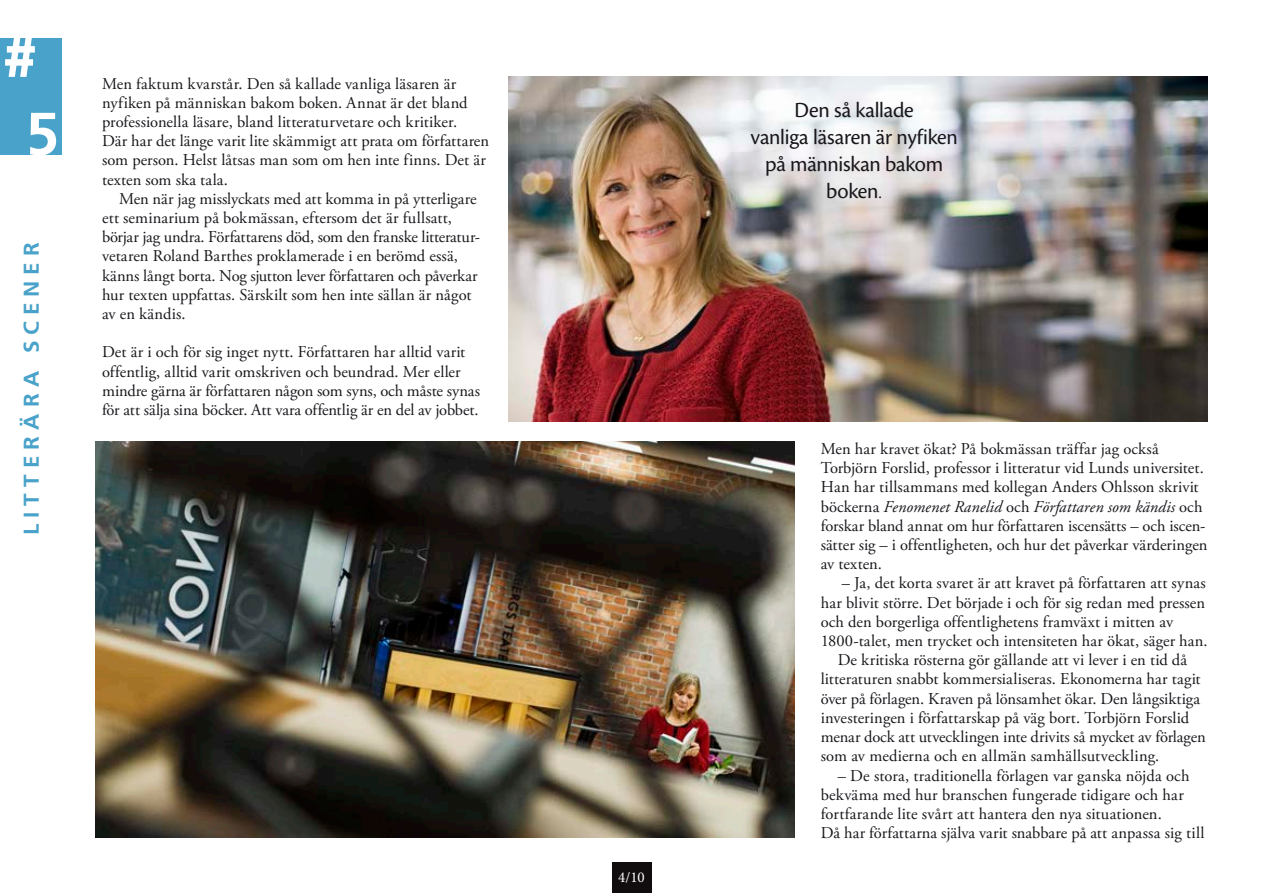
<style>
.page{position:relative;width:1263px;height:893px;background:#fff}
.page>*{position:absolute;margin:0;border:0;box-sizing:border-box;transform-origin:0 0}
.t1{font:700 60px "Frutiger LT Std";color:#fff}
.t2{font:900 60px "Frutiger LT Std";color:#fff}
.t3{font:22.5px/27px "Cronos Pro Subh";letter-spacing:-.01em;color:#1a171c;text-align:center}
.t4{font:700 21.3px "Frutiger LT Std";letter-spacing:.265em;color:#49a2c9;scale:1.05 1}
.t5{font:16.5px/19.2px "Adobe Garamond Pro";color:#1a171c}
.t6{font:15px "Minion Pro";color:#fff}
.s1{font-family:"Adobe Garamond Pro";font-size:16.5px}
.s2{font-style:italic}
</style>
<div class="page">
<div style="left:612px;top:863px;width:39px;height:30px;background:#110c0d"></div>
<div style="left:0;top:38px;width:62px;height:116px;background:#49a2c9"></div>
<img style="left:508px;top:77px;width:700px;height:345px">
<img style="left:95px;top:442px;width:699px;height:396px">
<h1 class="t2" style="left:2px;top:20px;width:38px">#</h1>
<h1 class="t1" style="left:26px;top:99px;width:35px">5</h1>
<p class="t4" style="left:19px;top:535px;width:281px;rotate:-90deg">litterära scener</p>
<p class="t5" style="left:102px;top:74px;width:388px">Men faktum kvarstår. Den så kallade vanliga läsaren är nyfiken på människan bakom boken. Annat är det bland professionella läsare, bland litteraturvetare och kritiker.<br>Där har det länge varit lite skämmigt att prata om författaren som person. Helst låtsas man som om hen inte finns. Det är texten som ska tala.</p>
<p class="t5" style="left:102px;top:189px;width:379px;text-indent:17px">Men när jag misslyckats med att komma in på ytterligare ett seminarium på bokmässan, eftersom det är fullsatt, börjar jag undra. Författarens död, som den franske litteratur&shy;vetaren Roland Barthes proklamerade i en berömd essä, känns långt borta. Nog sjutton lever författaren och påverkar hur texten uppfattas. Särskilt som hen inte sällan är något av en kändis.</p>
<p class="t5" style="left:102px;top:343px;width:379px">Det är i och för sig inget nytt. Författaren har alltid varit offentlig, alltid varit omskriven och beundrad. Mer eller mindre gärna är författaren någon som syns, och måste synas för att sälja sina böcker. Att vara offentlig är en del av jobbet.</p>
<p class="t6" style="left:618px;top:867px;width:28px">4/10</p>
<h2 class="t3" style="left:750px;top:96px;width:209px">Den så kallade<br>vanliga läsaren är nyfiken på människan bakom boken<span class="s1">.</span></h2>
<p class="t5" style="left:821px;top:440px;width:388px">Men har kravet ökat? På bokmässan träffar jag också Torbjörn Forslid, professor i litteratur vid Lunds universitet.<br>Han har tillsammans med kollegan Anders Ohlsson skrivit böckerna <span class="s2">Fenomenet Ranelid</span> och <span class="s2">Författaren som kändis</span> och forskar bland annat om hur författaren iscensätts – och iscen&shy;sätter sig – i offentligheten, och hur det påverkar värderingen av texten.</p>
<p class="t5" style="left:842px;top:574px;width:366px">– Ja, det korta svaret är att kravet på författaren att synas</p>
<p class="t5" style="left:821px;top:593px;width:386px">har blivit större. Det började i och för sig redan med pressen</p>
<p class="t5" style="left:821px;top:613px;width:354px">och den borgerliga offentlighetens framväxt i mitten av</p>
<p class="t5" style="left:821px;top:632px;width:388px">1800-talet, men trycket och intensiteten har ökat, säger han.</p>
<p class="t5" style="left:838px;top:651px;width:351px">De kritiska rösterna gör gällande att vi lever i en tid då</p>
<p class="t5" style="left:821px;top:670px;width:381px">litteraturen snabbt kommersialiseras. Ekonomerna har tagit</p>
<p class="t5" style="left:821px;top:689px;width:381px">över på förlagen. Kraven på lönsamhet ökar. Den långsiktiga</p>
<p class="t5" style="left:821px;top:709px;width:370px">investeringen i författarskap på väg bort. Torbjörn Forslid</p>
<p class="t5" style="left:821px;top:728px;width:387px">menar dock att utvecklingen inte drivits så mycket av förlagen</p>
<p class="t5" style="left:821px;top:747px;width:340px">som av medierna och en allmän samhällsutveckling.</p>
<p class="t5" style="left:821px;top:766px;width:385px;text-indent:17px">– De stora, traditionella förlagen var ganska nöjda och bekväma med hur branschen fungerade tidigare och har fortfarande lite svårt att hantera den nya situationen.<br>Då har författarna själva varit snabbare på att anpassa sig till</p>
</div>
